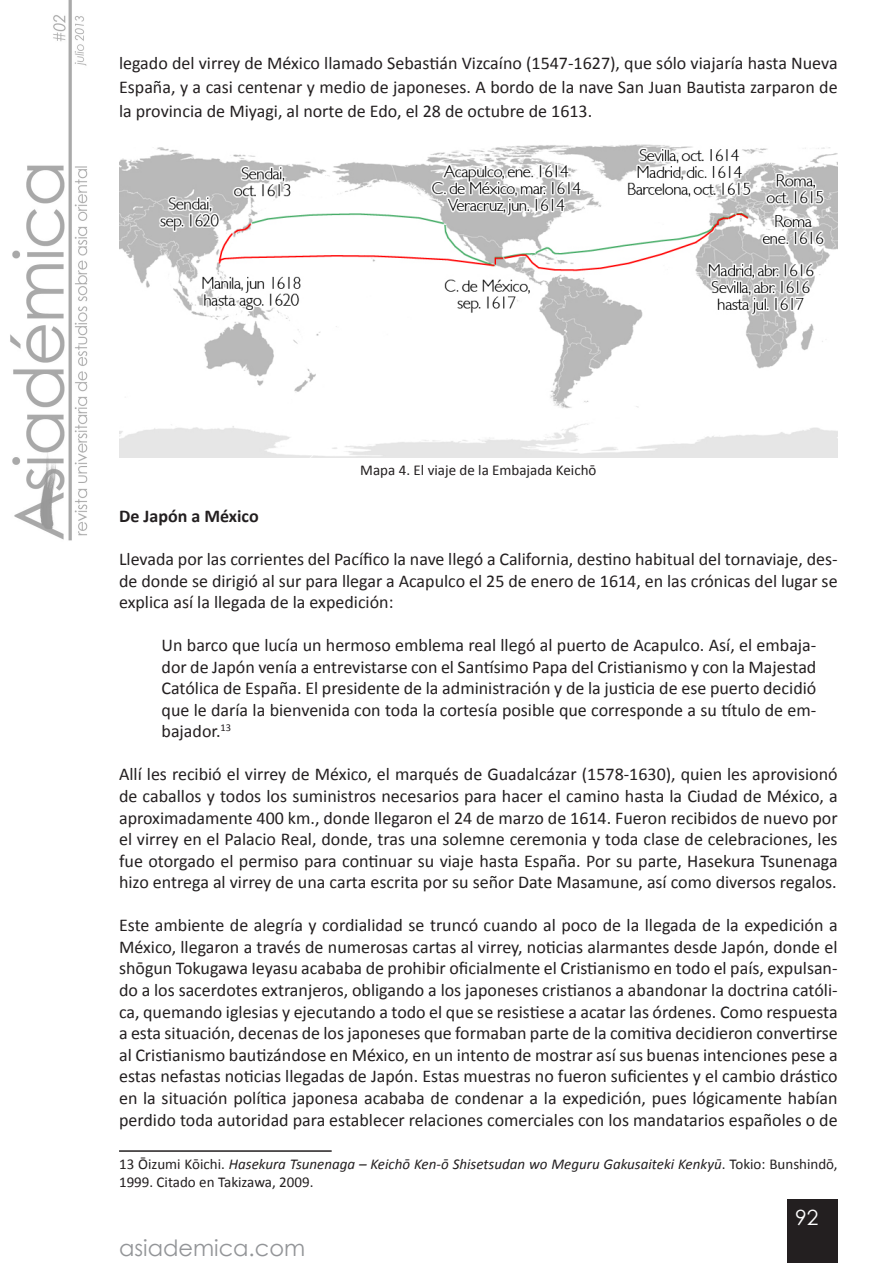
<style>
.page{position:relative;width:893px;height:1263px;background:#fff}
.page>*{position:absolute;margin:0;border:0;box-sizing:border-box;transform-origin:0 0}
.t1{font:22.5px "Century Gothic";color:#939598}
.t2{font:21px "Century Gothic";color:#fff}
.t3{font:18px/21.6px "Calibri";color:#231f20;text-align:justify}
.t4{font:700 18px "Calibri";color:#231f20}
.t5{font:italic 15px/18px "Calibri";color:#231f20}
.t6{font:15px "Calibri";color:#231f20}
.s1{font-style:normal}
</style>
<div class="page">
<img style="left:10px;top:0;width:78px;height:541px">
<div style="left:787px;top:1199px;width:51px;height:64px;background:#231f20"></div>
<img style="left:119px;top:144px;width:719px;height:314px">
<hr style="left:119px;top:1150px;width:213px;height:2px;background:#231f20">
<p class="t3" style="left:119px;top:51px;width:720px;line-height:24px">legado del virrey de México llamado Sebastián Vizcaíno (1547-1627), que sólo viajaría hasta Nueva España, y a casi centenar y medio de japoneses. A bordo de la nave San Juan Bautista zarparon de la provincia de Miyagi, al norte de Edo, el 28 de octubre de 1613.</p>
<p class="t6" style="left:360px;top:461px;width:238px">Mapa 4. El viaje de la Embajada Keichō</p>
<p class="t4" style="left:119px;top:505px;width:141px">De Japón a México</p>
<p class="t3" style="left:119px;top:548px;width:720px">Llevada por las corrientes del Pacífico la nave llegó a California, destino habitual del tornaviaje, des&shy;de donde se dirigió al sur para llegar a Acapulco el 25 de enero de 1614, en las crónicas del lugar se explica así la llegada de la expedición:</p>
<p class="t3" style="left:162px;top:634px;width:656px">Un barco que lucía un hermoso emblema real llegó al puerto de Acapulco. Así, el embaja&shy;dor de Japón venía a entrevistarse con el Santísimo Papa del Cristianismo y con la Majestad Católica de España. El presidente de la administración y de la justicia de ese puerto decidió que le daría la bienvenida con toda la cortesía posible que corresponde a su título de em&shy;bajador.<sup>13</sup></p>
<p class="t3" style="left:119px;top:764px;width:720px">Allí les recibió el virrey de México, el marqués de Guadalcázar (1578-1630), quien les aprovisionó de caballos y todos los suministros necesarios para hacer el camino hasta la Ciudad de México, a aproximadamente 400 km., donde llegaron el 24 de marzo de 1614. Fueron recibidos de nuevo por el virrey en el Palacio Real, donde, tras una solemne ceremonia y toda clase de celebraciones, les fue otorgado el permiso para continuar su viaje hasta España. Por su parte, Hasekura Tsunenaga hizo entrega al virrey de una carta escrita por su señor Date Masamune, así como diversos regalos.</p>
<p class="t3" style="left:119px;top:914px;width:720px">Este ambiente de alegría y cordialidad se truncó cuando al poco de la llegada de la expedición a México, llegaron a través de numerosas cartas al virrey, noticias alarmantes desde Japón, donde el shōgun Tokugawa Ieyasu acababa de prohibir oficialmente el Cristianismo en todo el país, expulsan&shy;do a los sacerdotes extranjeros, obligando a los japoneses cristianos a abandonar la doctrina católi&shy;ca, quemando iglesias y ejecutando a todo el que se resistiese a acatar las órdenes. Como respuesta a esta situación, decenas de los japoneses que formaban parte de la comitiva decidieron convertirse al Cristianismo bautizándose en México, en un intento de mostrar así sus buenas intenciones pese a estas nefastas noticias llegadas de Japón. Estas muestras no fueron suficientes y el cambio drástico en la situación política japonesa acababa de condenar a la expedición, pues lógicamente habían perdido toda autoridad para establecer relaciones comerciales con los mandatarios españoles o de</p>
<p class="t5" style="left:119px;top:1155px;width:720px"><span class="s1">13 Ōizumi Kōichi.</span> Hasekura Tsunenaga – Keichō Ken-ō Shisetsudan wo Meguru Gakusaiteki Kenkyū<span class="s1">. Tokio: Bunshindō,<br>1999. Citado en Takizawa, 2009.</span></p>
<p class="t1" style="left:119px;top:1234px;width:188px">asiademica.com</p>
<p class="t2" style="left:795px;top:1204px;width:25px">92</p>
</div>
